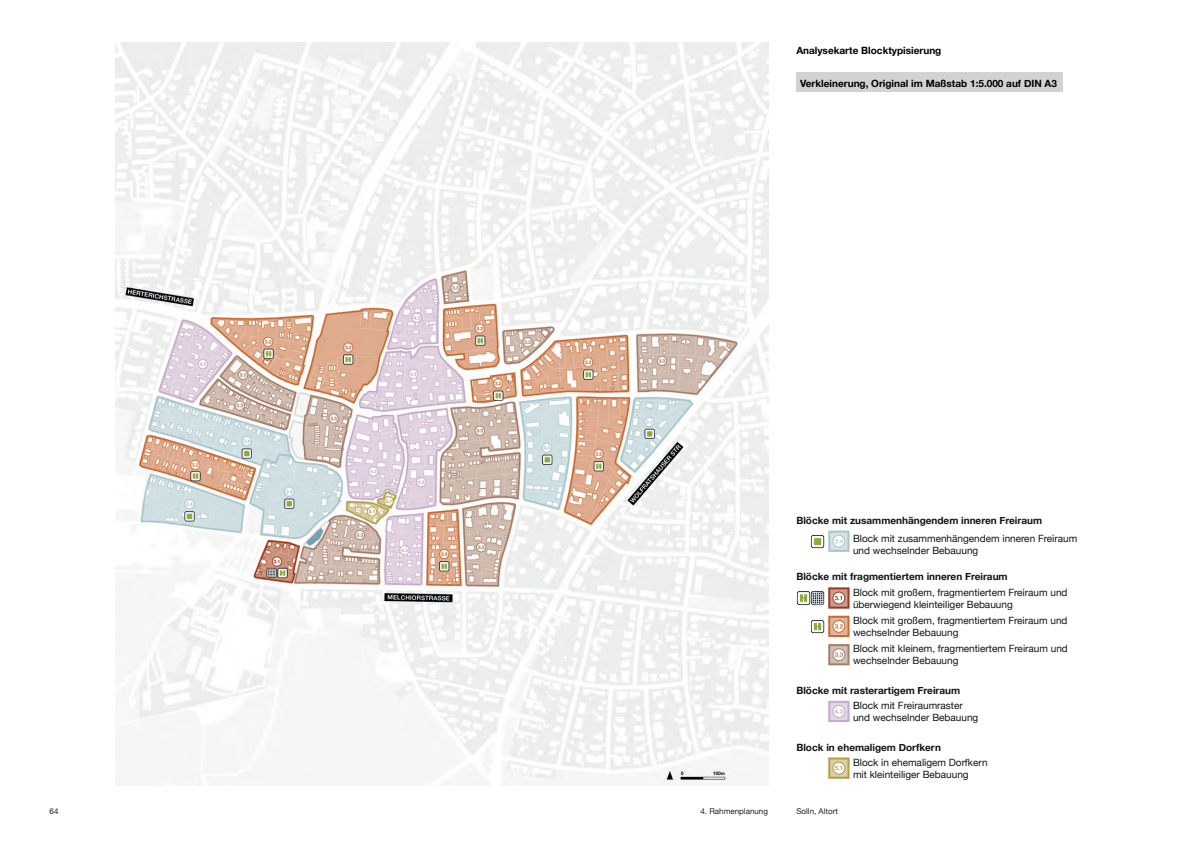
<style>
.page{position:relative;width:1191px;height:842px;background:#fff}
.page>*{position:absolute;margin:0;border:0;box-sizing:border-box;transform-origin:0 0}
.t1{font:10px/12px "Helvetica Neue";color:#101415}
.t2{font:700 10px "Helvetica Neue";color:#101415}
.t3{font:700 10px "Helvetica Neue";color:#000001}
.t4{font:8px "Helvetica Neue";color:#231f20}
.t5{font:700 6px "Helvetica Neue";color:#b49e4a}
.s1{color:#000001}
</style>
<div class="page">
<img style="left:115px;top:43px;width:653px;height:742px">
<img style="left:810px;top:535px;width:14px;height:13px">
<img style="left:810px;top:620px;width:14px;height:13px">
<img style="left:796px;top:591px;width:28px;height:14px">
<svg style="left:828px;top:757px;width:21px;height:22px"></svg>
<svg style="left:828px;top:587px;width:21px;height:22px"></svg>
<svg style="left:828px;top:531px;width:21px;height:21px"></svg>
<svg style="left:828px;top:616px;width:21px;height:21px"></svg>
<svg style="left:828px;top:644px;width:21px;height:21px"></svg>
<svg style="left:828px;top:701px;width:21px;height:21px"></svg>
<div style="left:796px;top:72px;width:266px;height:19px;background:#d1d2d4"></div>
<p class="t3" style="left:796px;top:43px;width:146px">Analysekarte Blocktypisierung</p>
<p class="t3" style="left:800px;top:75px;width:258px">Verkleinerung, Original im Maßstab 1:5.000 auf DIN A3</p>
<p class="t2" style="left:796px;top:512px;width:247px">Blöcke mit zusammenhängendem inneren Freiraum</p>
<p class="t1" style="left:853px;top:533px;width:226px">Block mit zusammenhängendem inneren Freiraum und wechselnder Bebauung</p>
<p class="t1" style="left:853px;top:587px;width:216px">Block mit großem, fragmentiertem Freiraum und überwiegend kleinteiliger Bebauung</p>
<p class="t1" style="left:853px;top:615px;width:216px">Block mit großem, fragmentiertem Freiraum und wechselnder Bebauung</p>
<p class="t1" style="left:853px;top:643px;width:216px">Block mit kleinem, fragmentiertem Freiraum und wechselnder Bebauung</p>
<p class="t1" style="left:853px;top:700px;width:127px"><span class="s1">B</span>lock mit Freiraumraster und wechselnder Bebauung</p>
<p class="t1" style="left:853px;top:757px;width:136px">Block in ehemaligem Dorfkern mit kleinteiliger Bebauung</p>
<p class="t2" style="left:796px;top:569px;width:213px">Blöcke mit fragmentiertem inneren Freiraum</p>
<p class="t2" style="left:796px;top:682px;width:165px">Blöcke mit rasterartigem Freiraum</p>
<p class="t2" style="left:796px;top:739px;width:146px">Block in ehemaligem Dorfkern</p>
<p class="t5" style="left:834px;top:763px;width:10px">5.1</p>
<p class="t4" style="left:50px;top:805px;width:10px">64</p>
<p class="t4" style="left:700px;top:805px;width:69px">4. Rahmenplanung</p>
<p class="t4" style="left:796px;top:805px;width:43px">Solln, Altort</p>
</div>
